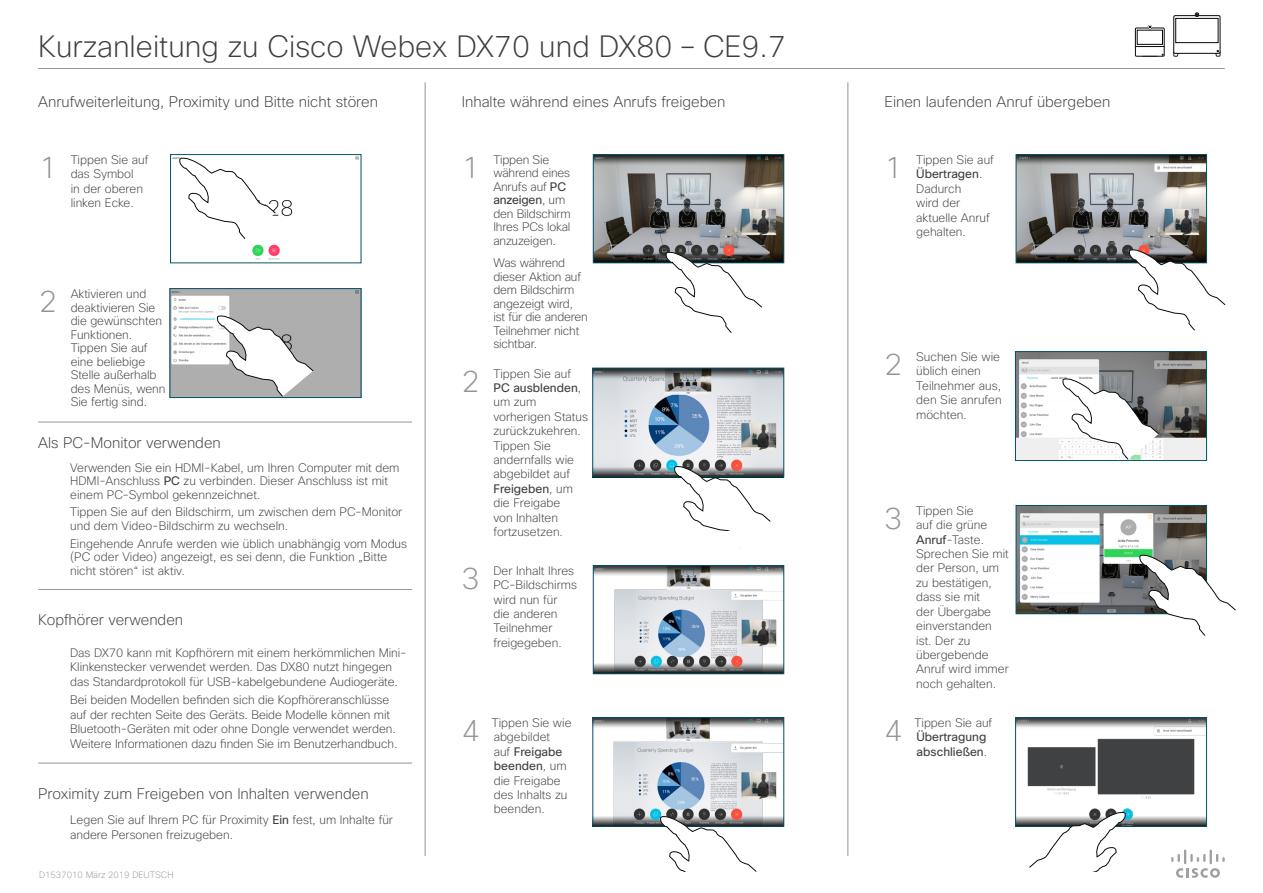
<style>
.page{position:relative;width:1263px;height:893px;background:#fff}
.page>*{position:absolute;margin:0;border:0;box-sizing:border-box;transform-origin:0 0}
.Subhead1{font:200 30px "Cisco Sans";color:#3e3e3f}
.t1{font:200 30px "Cisco Sans";color:#939598}
.Subhead1-2{font:200 15px "Cisco Sans";color:#3e3e3f}
.CartoonAnnotation{font:200 12px/14.4px "Cisco Sans";color:#3e3e3f}
.CartoonAnnotation-2{font:12px/14.4px "Cisco Sans";color:#3e3e3f}
.t2{font:200 9px "Cisco Sans";color:#939598}
.s1{font-weight:400}
.s2{font-weight:200}
</style>
<div class="page">
<img style="left:595px;top:370px;width:187px;height:105px">
<div style="left:593px;top:368px;width:191px;height:109px;border:1px solid #005467"></div>
<svg style="left:674px;top:466px;width:97px;height:65px"></svg>
<img style="left:172px;top:156px;width:187px;height:104px">
<div style="left:170px;top:154px;width:191px;height:109px;border:1px solid #005467"></div>
<svg style="left:179px;top:157px;width:97px;height:82px"></svg>
<img style="left:172px;top:291px;width:187px;height:105px">
<div style="left:170px;top:289px;width:191px;height:109px;border:1px solid #005467"></div>
<svg style="left:217px;top:315px;width:97px;height:82px"></svg>
<img style="left:595px;top:719px;width:187px;height:105px">
<div style="left:593px;top:717px;width:191px;height:109px;border:1px solid #005467"></div>
<img style="left:595px;top:156px;width:187px;height:105px">
<div style="left:593px;top:154px;width:191px;height:109px;border:1px solid #005467"></div>
<svg style="left:666px;top:251px;width:96px;height:82px"></svg>
<svg style="left:660px;top:816px;width:97px;height:56px"></svg>
<img style="left:1017px;top:719px;width:187px;height:105px">
<div style="left:1015px;top:717px;width:191px;height:109px;border:1px solid #005467"></div>
<img style="left:1018px;top:156px;width:186px;height:105px">
<div style="left:1016px;top:154px;width:190px;height:109px;border:1px solid #005467"></div>
<svg style="left:1129px;top:249px;width:96px;height:82px"></svg>
<img style="left:1018px;top:507px;width:186px;height:105px">
<div style="left:1016px;top:505px;width:190px;height:109px;border:1px solid #005467"></div>
<svg style="left:1139px;top:554px;width:97px;height:82px"></svg>
<svg style="left:1029px;top:812px;width:97px;height:60px"></svg>
<img style="left:1017px;top:353px;width:187px;height:106px">
<div style="left:1015px;top:351px;width:191px;height:110px;border:1px solid #005467"></div>
<svg style="left:1062px;top:378px;width:97px;height:82px"></svg>
<hr style="left:425px;top:82px;width:1px;height:774px;background:#939598">
<hr style="left:847px;top:82px;width:1px;height:774px;background:#939598">
<svg style="left:1171px;top:849px;width:54px;height:29px"></svg>
<svg style="left:1135px;top:25px;width:29px;height:32px"></svg>
<svg style="left:1173px;top:13px;width:47px;height:44px"></svg>
<hr style="left:38px;top:68px;width:1187px;height:1px;background:#939598">
<hr style="left:38px;top:422px;width:374px;height:1px;background:#939598">
<hr style="left:38px;top:589px;width:374px;height:1px;background:#939598">
<hr style="left:38px;top:763px;width:374px;height:1px;background:#939598">
<img style="left:595px;top:567px;width:187px;height:105px">
<div style="left:593px;top:565px;width:191px;height:109px;border:1px solid #005467"></div>
<h1 class="Subhead1" style="left:38px;top:27px;width:749px">Kurzanleitung zu Cisco Webex DX70 und DX80 – CE9.7</h1>
<h1 class="Subhead1-2" style="left:38px;top:92px;width:341px">Anrufweiterleitung, Proximity und Bitte nicht stören</h1>
<h1 class="Subhead1-2" style="left:884px;top:92px;width:227px">Einen laufenden Anruf übergeben</h1>
<h1 class="Subhead1-2" style="left:462px;top:92px;width:265px">Inhalte während eines Anrufs freigeben</h1>
<p class="t1" style="left:39px;top:149px;width:20px">1</p>
<p class="CartoonAnnotation" style="left:71px;top:152px;width:79px">Tippen Sie auf das Symbol<br>in der oberen linken Ecke.</p>
<p class="t1" style="left:39px;top:283px;width:20px">2</p>
<p class="CartoonAnnotation" style="left:71px;top:287px;width:96px;line-height:13.5px">Aktivieren und deaktivieren Sie die gewünschten<br>Funktionen.<br>Tippen Sie auf eine beliebige<br>Stelle außerhalb des Menüs, wenn<br>Sie fertig sind.</p>
<h1 class="Subhead1-2" style="left:38px;top:433px;width:184px">Als PC-Monitor verwenden</h1>
<p class="CartoonAnnotation" style="left:70px;top:460px;width:331px;line-height:13.5px">Verwenden Sie ein HDMI-Kabel, um Ihren Computer mit dem<br>HDMI-Anschluss <span class="s1">PC</span> zu verbinden. Dieser Anschluss ist mit einem PC-Symbol gekennzeichnet.</p>
<p class="CartoonAnnotation" style="left:70px;top:505px;width:334px;line-height:13.5px">Tippen Sie auf den Bildschirm, um zwischen dem PC-Monitor und dem Video-Bildschirm zu wechseln.</p>
<p class="CartoonAnnotation" style="left:70px;top:536px;width:338px;line-height:13.5px">Eingehende Anrufe werden wie üblich unabhängig vom Modus (PC oder Video) angezeigt, es sei denn, die Funktion „Bitte nicht stören“ ist aktiv.</p>
<h1 class="Subhead1-2" style="left:38px;top:610px;width:146px">Kopfhörer verwenden</h1>
<p class="CartoonAnnotation" style="left:70px;top:645px;width:338px">Das DX70 kann mit Kopfhörern mit einem herkömmlichen Mini-<br>Klinkenstecker verwendet werden. Das DX80 nutzt hingegen das Standardprotokoll für USB-kabelgebundene Audiogeräte.</p>
<p class="CartoonAnnotation" style="left:70px;top:693px;width:329px">Bei beiden Modellen befinden sich die Kopfhöreranschlüsse auf der rechten Seite des Geräts. Beide Modelle können mit Bluetooth-Geräten mit oder ohne Dongle verwendet werden.<br>Weitere Informationen dazu finden Sie im Benutzerhandbuch.</p>
<h1 class="Subhead1-2" style="left:38px;top:784px;width:332px">Proximity zum Freigeben von Inhalten verwenden</h1>
<p class="CartoonAnnotation" style="left:70px;top:813px;width:324px">Legen Sie auf Ihrem PC für Proximity <span class="s1">Ein</span> fest, um Inhalte für andere Personen freizugeben.</p>
<p class="t2" style="left:39px;top:869px;width:136px">D1537010 März 2019 DEUTSCH</p>
<p class="t1" style="left:462px;top:149px;width:19px">1</p>
<p class="CartoonAnnotation" style="left:493px;top:153px;width:79px;line-height:13.5px">Tippen Sie während eines<br>Anrufs auf <span class="s1">PC anzeigen</span>, um den Bildschirm<br>Ihres PCs lokal anzuzeigen.</p>
<p class="CartoonAnnotation" style="left:493px;top:256px;width:96px;line-height:13.5px">Was während dieser Aktion auf dem Bildschirm angezeigt wird,<br>ist für die anderen<br>Teilnehmer nicht sichtbar.</p>
<p class="t1" style="left:884px;top:149px;width:19px">1</p>
<p class="CartoonAnnotation" style="left:916px;top:152px;width:79px">Tippen Sie auf<br><span class="s1">Übertragen</span>.<br>Dadurch<br>wird der aktuelle Anruf gehalten.</p>
<p class="t1" style="left:462px;top:362px;width:19px">2</p>
<p class="t1" style="left:462px;top:559px;width:19px">3</p>
<p class="CartoonAnnotation" style="left:493px;top:366px;width:96px">Tippen Sie auf<br><span class="s1">PC ausblenden</span>, um zum vorherigen Status zurückzukehren.<br>Tippen Sie andernfalls wie abgebildet auf<br><span class="s1">Freigeben</span>, um die Freigabe<br>von Inhalten fortzusetzen.</p>
<p class="CartoonAnnotation" style="left:493px;top:563px;width:85px">Der Inhalt Ihres<br>PC-Bildschirms wird nun für<br>die anderen<br>Teilnehmer freigegeben.</p>
<p class="t1" style="left:884px;top:346px;width:19px">2</p>
<p class="CartoonAnnotation" style="left:916px;top:349px;width:87px">Suchen Sie wie üblich einen<br>Teilnehmer aus, den Sie anrufen möchten.</p>
<p class="t1" style="left:884px;top:499px;width:19px">3</p>
<p class="CartoonAnnotation" style="left:916px;top:503px;width:94px">Tippen Sie<br>auf die grüne<br><span class="s1">Anruf</span>-Taste.<br>Sprechen Sie mit der Person, um zu bestätigen, dass sie mit<br>der Übergabe einverstanden ist. Der zu übergebende<br>Anruf wird immer noch gehalten.</p>
<p class="t1" style="left:462px;top:711px;width:19px">4</p>
<p class="CartoonAnnotation-2" style="left:914px;top:715px;width:79px"><span class="s2">Tippen Sie auf<br></span>Übertragung abschließen<span class="s2">.</span></p>
<p class="CartoonAnnotation" style="left:492px;top:715px;width:81px">Tippen Sie wie abgebildet<br>auf <span class="s1">Freigabe beenden</span>, um die Freigabe des Inhalts zu beenden.</p>
<p class="t1" style="left:884px;top:711px;width:19px">4</p>
</div>
